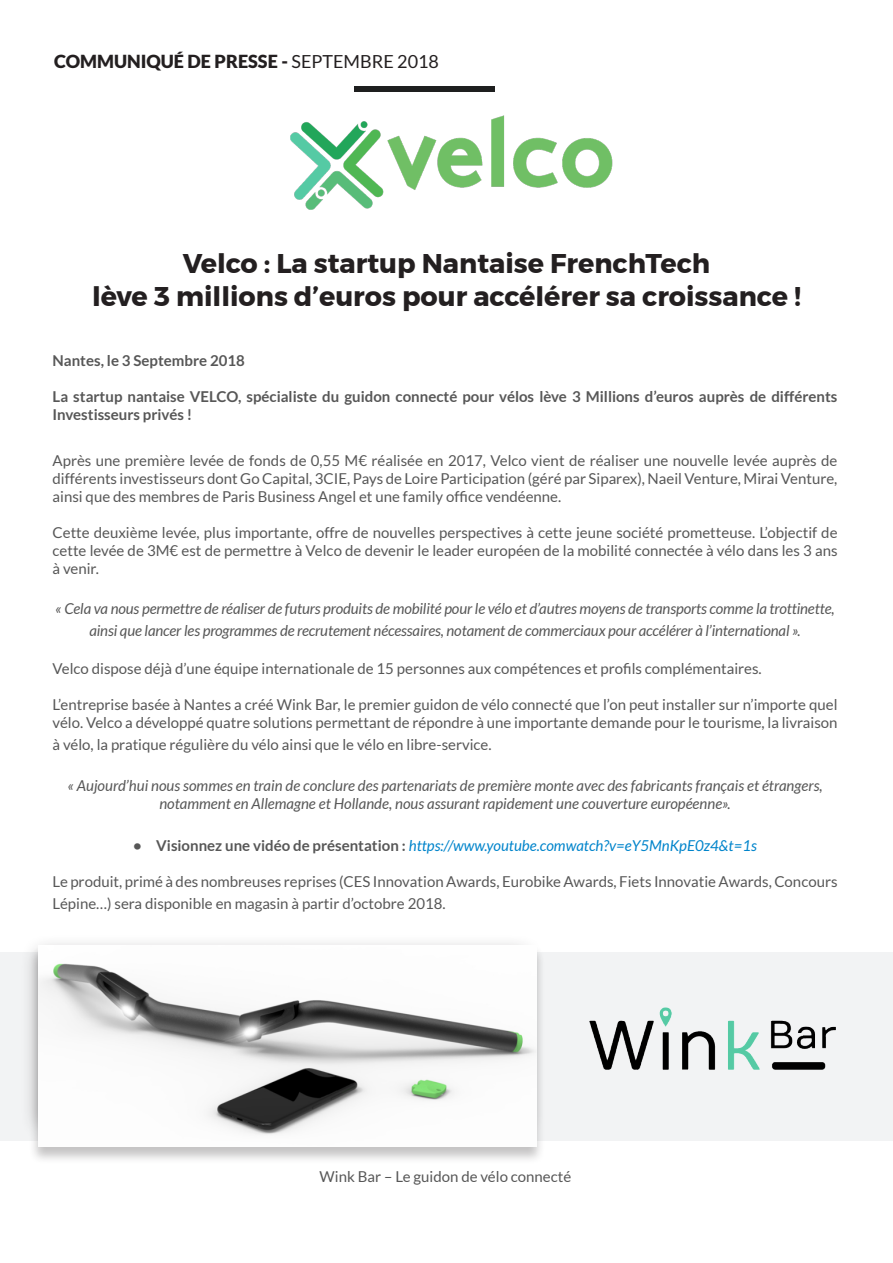
<style>
.page{position:relative;width:893px;height:1263px;background:#fff}
.page>*{position:absolute;margin:0;border:0;box-sizing:border-box;transform-origin:0 0}
.t1{font:700 27px "Montserrat";color:#231f20}
.t2{font:900 18px "Lato";color:#231f20}
.t3{font:15px/18px "Lato";color:#575757;text-align:justify}
.t4{font:italic 15px/21.6px "Lato";letter-spacing:-.01em;color:#575757;text-align:center}
.t5{font:700 15px/18px "Lato";color:#575757}
.t6{font:italic 15px "Lato";color:#0084cb}
.s1{font-weight:400}
.s2{font-weight:700;font-style:normal;color:#575757}
</style>
<div class="page">
<div style="left:0;top:953px;width:893px;height:188px;background:#f2f3f4"></div>
<div style="left:354px;top:87px;width:140px;height:5px;background:#1e1f1f"></div>
<img style="left:290px;top:115px;width:323px;height:95px">
<div style="left:20px;top:934px;width:525px;height:209px;background:#f7f7f7"></div>
<div style="left:29px;top:945px;width:516px;height:219px;background:#231f20;opacity:.27"></div>
<img style="left:38px;top:945px;width:498px;height:201px">
<img style="left:589px;top:1007px;width:247px;height:63px">
<p class="t2" style="left:54px;top:51px;width:387px">COMMUNIQUÉ DE PRESSE - <span class="s1">SEPTEMBRE 2018</span></p>
<p class="t1" style="left:183px;top:242px;width:529px">Velco : La startup Nantaise FrenchTech</p>
<p class="t1" style="left:92px;top:274px;width:710px">lève 3 millions d’euros pour accélérer sa croissance !</p>
<p class="t5" style="left:53px;top:351px;width:194px">Nantes, le 3 Septembre 2018</p>
<p class="t5" style="left:53px;top:387px;width:786px">La startup nantaise VELCO, spécialiste du guidon connecté pour vélos lève 3 Millions d’euros auprès de différents<br>Investisseurs privés !</p>
<p class="t3" style="left:53px;top:452px;width:786px">Après une première levée de fonds de 0,55 M€ réalisée en 2017, Velco vient de réaliser une nouvelle levée auprès de différents investisseurs dont Go Capital, 3CIE, Pays de Loire Participation (géré par Siparex), Naeil Venture, Mirai Venture, ainsi que des membres de Paris Business Angel et une family office vendéenne.</p>
<p class="t3" style="left:53px;top:524px;width:786px">Cette deuxième levée, plus importante, offre de nouvelles perspectives à cette jeune société prometteuse. L’objectif de cette levée de 3M€ est de permettre à Velco de devenir le leader européen de la mobilité connectée à vélo dans les 3 ans à venir.</p>
<p class="t4" style="left:55px;top:598px;width:781px">« Cela va nous permettre de réaliser de futurs produits de mobilité pour le vélo et d’autres moyens de transports comme la trottinette, ainsi que lancer les programmes de recrutement nécessaires, notament de commerciaux pour accélérer à l’international ».</p>
<p class="t3" style="left:53px;top:659px;width:711px">Velco dispose déjà d’une équipe internationale de 15 personnes aux compétences et profils complémentaires.</p>
<p class="t3" style="left:53px;top:695px;width:786px">L’entreprise basée à Nantes a créé Wink Bar, le premier guidon de vélo connecté que l’on peut installer sur n’importe quel vélo. Velco a développé quatre solutions permettant de répondre à une importante demande pour le tourisme, la livraison</p>
<p class="t3" style="left:53px;top:735px;width:441px">à vélo, la pratique régulière du vélo ainsi que le vélo en libre-service.</p>
<p class="t4" style="left:67px;top:777px;width:757px;line-height:18px">« Aujourd’hui nous sommes en train de conclure des partenariats de première monte avec des fabricants français et étrangers, notamment en Allemagne et Hollande, nous assurant rapidement une couverture européenne».</p>
<p class="t6" style="left:133px;top:837px;width:625px"><span class="s2">• Visionnez une vidéo de présentation :</span> https://www.youtube.comwatch?v=eY5MnKpE0z4&amp;t=1s</p>
<p class="t3" style="left:53px;top:871px;width:786px;line-height:21.6px">Le produit, primé à des nombreuses reprises (CES Innovation Awards, Eurobike Awards, Fiets Innovatie Awards, Concours<br>Lépine…) sera disponible en magasin à partir d’octobre 2018.</p>
<p class="t3" style="left:320px;top:1167px;width:253px">Wink Bar – Le guidon de vélo connecté</p>
</div>
